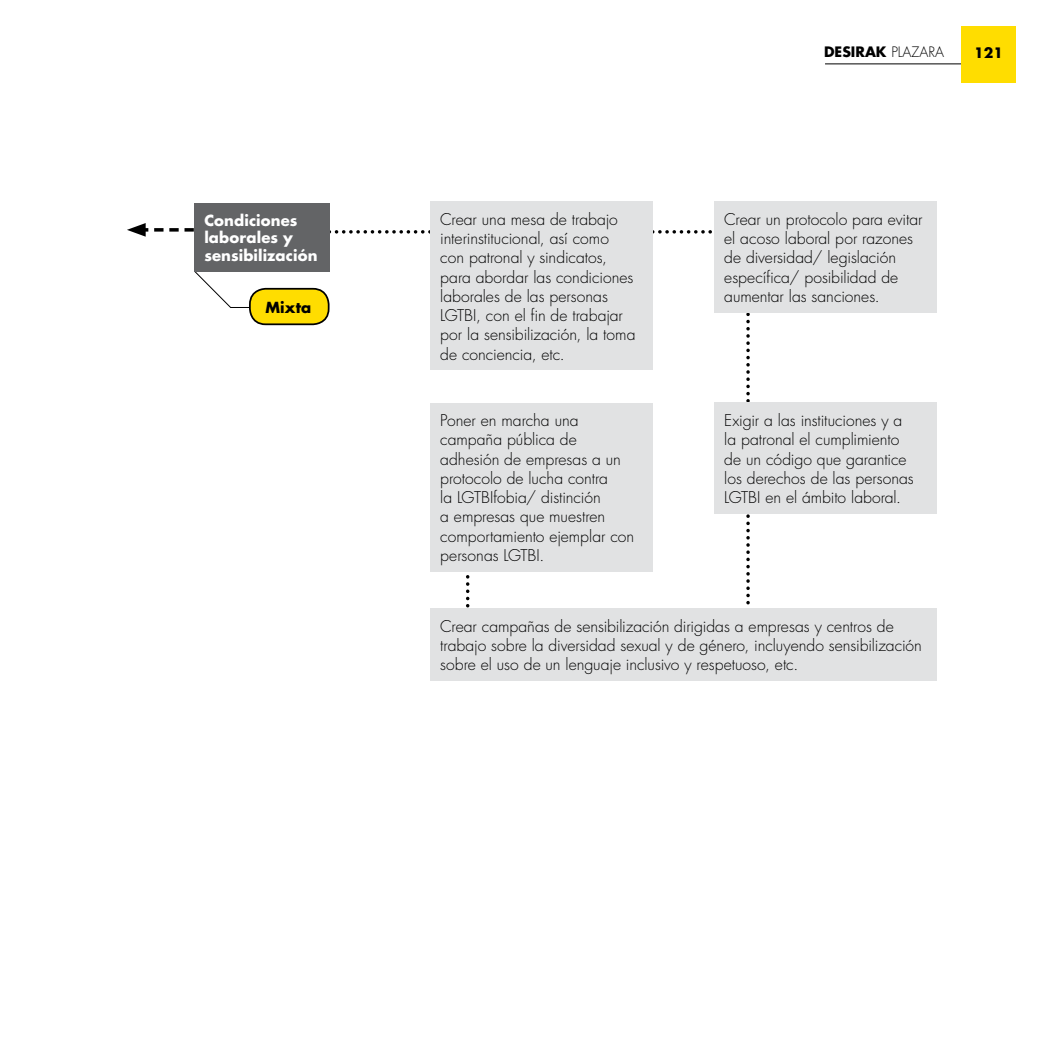
<style>
.page{position:relative;width:1042px;height:1042px;background:#fff}
.page>*{position:absolute;margin:0;border:0;box-sizing:border-box;transform-origin:0 0}
.t1{font:300 15.75px/19.2px "Futura Std";color:#000}
.t2{font:700 14.88px/17.5px "Futura Std";letter-spacing:.005em;color:#fff}
.t3{font:700 14.88px "Futura Std";letter-spacing:.015em;color:#000}
.t4{font:700 14px "Futura Std";color:#000}
.s1{font-weight:300}
</style>
<div class="page">
<hr style="left:825px;top:64px;width:148px;height:1px;background:#000">
<div style="left:961px;top:26px;width:54px;height:57px;background:#fd0"></div>
<svg style="left:746px;top:312px;width:4px;height:293px"></svg>
<svg style="left:466px;top:571px;width:3px;height:37px"></svg>
<svg style="left:194px;top:271px;width:74px;height:37px"></svg>
<svg style="left:329px;top:230px;width:383px;height:4px"></svg>
<div style="left:430px;top:201px;width:222px;height:169px;background:#e1e2e3"></div>
<div style="left:430px;top:403px;width:222px;height:168px;background:#e1e2e3"></div>
<div style="left:430px;top:608px;width:506px;height:72px;background:#e1e2e3"></div>
<div style="left:714px;top:201px;width:222px;height:111px;background:#e1e2e3"></div>
<div style="left:714px;top:403px;width:222px;height:111px;background:#e1e2e3"></div>
<svg style="left:127px;top:223px;width:67px;height:14px"></svg>
<div style="left:194px;top:203px;width:135px;height:68px;background:#636466"></div>
<div style="left:250px;top:289px;width:79px;height:35px;background:#fd0;border-radius:16px"></div>
<div style="left:249px;top:288px;width:80px;height:37px;border:2px solid #000;border-radius:16px"></div>
<p class="t2" style="left:204px;top:211px;width:115px">Condiciones laborales y sensibilización</p>
<p class="t3" style="left:265px;top:297px;width:48px">Mixta</p>
<p class="t1" style="left:440px;top:210px;width:197px">Crear una mesa de trabajo interinstitucional, así como con patronal y sindicatos, para abordar las condiciones laborales de las personas<br>LGTBI, con el fin de trabajar por la sensibilización, la toma de conciencia, etc.</p>
<p class="t1" style="left:440px;top:411px;width:195px">Poner en marcha una campaña pública de adhesión de empresas a un protocolo de lucha contra<br>la LGTBIfobia/ distinción<br>a empresas que muestren comportamiento ejemplar con personas LGTBI.</p>
<p class="t4" style="left:824px;top:42px;width:122px">DESIRAK <span class="s1">PLAZARA</span></p>
<p class="t4" style="left:974px;top:43px;width:30px">121</p>
<p class="t1" style="left:724px;top:210px;width:200px">Crear un protocolo para evitar el acoso laboral por razones de diversidad/ legislación específica/ posibilidad de aumentar las sanciones.</p>
<p class="t1" style="left:724px;top:411px;width:191px">Exigir a las instituciones y a la patronal el cumplimiento de un código que garantice los derechos de las personas<br>LGTBI en el ámbito laboral.</p>
<p class="t1" style="left:440px;top:617px;width:483px">Crear campañas de sensibilización dirigidas a empresas y centros de trabajo sobre la diversidad sexual y de género, incluyendo sensibilización sobre el uso de un lenguaje inclusivo y respetuoso, etc.</p>
</div>
